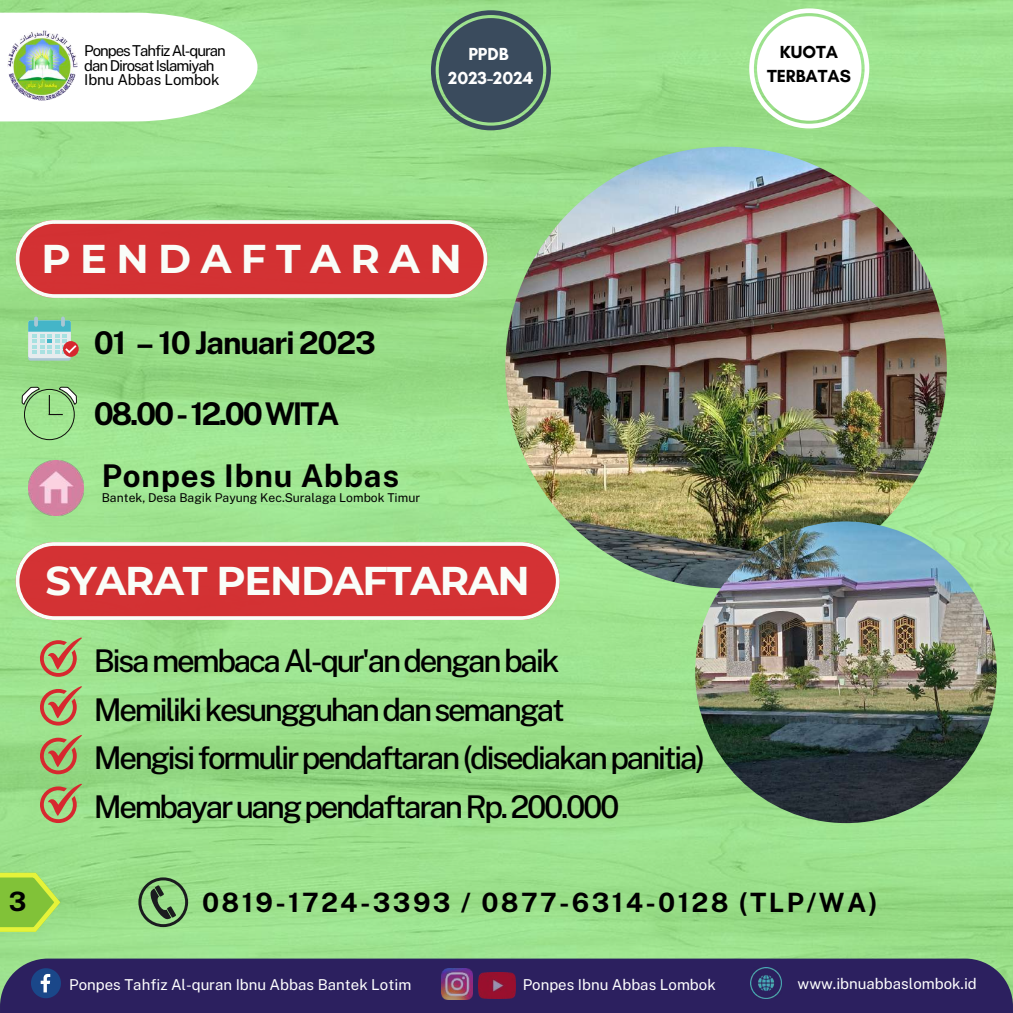
<style>
.page{position:relative;width:1013px;height:1013px;background:#fff}
.page>*{position:absolute;margin:0;border:0;box-sizing:border-box;transform-origin:0 0}
.t1{font:700 40px "Montserrat";letter-spacing:-.03em;color:#fff}
.t2{font:700 40px "Montserrat";letter-spacing:.235em;color:#fff}
.t3{font:500 31.25px/48.8px "Public Sans";letter-spacing:-.075em;color:#000}
.t4{font:700 31.25px "Public Sans";letter-spacing:-.04em;color:#000}
.t5{font:700 31.25px "Public Sans";letter-spacing:.025em;color:#000}
.t6{font:700 31.25px "Public Sans";letter-spacing:-.075em;color:#000}
.t7{font:700 26.62px "Public Sans";letter-spacing:.09em;color:#000}
.t8{font:700 17.75px/23.8px "Glacial Indifference";color:#fff;text-align:center}
.t9{font:700 17.75px/23.5px "Glacial Indifference";color:#000;text-align:center}
.t10{font:15px "Public Sans";color:#fff}
.t11{font:15px/14.5px "Public Sans";letter-spacing:-.065em;color:#000}
.t12{font:12.12px "Public Sans";color:#000}
</style>
<div class="page">
<img style="left:0;top:0;width:1012px;height:958px">
<svg style="left:16px;top:220px;width:471px;height:78px;background:#d44c4a"></svg>
<div style="left:0;top:958px;width:1012px;height:54px;background:#2c205f"></div>
<img style="left:478px;top:972px;width:37px;height:26px">
<svg style="left:31px;top:963px;width:70px;height:39px;background:#2e306d"></svg>
<img style="left:441px;top:968px;width:31px;height:31px">
<img style="left:750px;top:967px;width:31px;height:31px">
<div style="left:28px;top:323px;width:43px;height:37px;background:#b3cdd8;border-radius:2px"></div>
<div style="left:28px;top:320px;width:43px;height:38px;background:#e6ecee;border-radius:2px"></div>
<svg style="left:34px;top:316px;width:4px;height:11px"></svg>
<svg style="left:61px;top:316px;width:4px;height:11px"></svg>
<svg style="left:63px;top:341px;width:16px;height:16px"></svg>
<svg style="left:28px;top:320px;width:50px;height:35px"></svg>
<img style="left:505px;top:147px;width:441px;height:441px;border-radius:50%">
<img style="left:695px;top:521px;width:301px;height:302px;border-radius:50%">
<img style="left:28px;top:460px;width:55px;height:55px">
<div style="left:24px;top:389px;width:51px;height:51px;border:1px solid #100f0d;border-radius:50%"></div>
<svg style="left:22px;top:387px;width:18px;height:18px"></svg>
<svg style="left:49px;top:387px;width:28px;height:28px"></svg>
<svg style="left:138px;top:877px;width:50px;height:50px;background:#74a56a"></svg>
<svg style="left:16px;top:542px;width:543px;height:78px;background:#d54c4a"></svg>
<svg style="left:40px;top:637px;width:42px;height:39px;background:#b1a16d"></svg>
<svg style="left:40px;top:686px;width:42px;height:39px;background:#b1a06c"></svg>
<svg style="left:40px;top:735px;width:42px;height:39px;background:#ab9a65"></svg>
<svg style="left:40px;top:783px;width:42px;height:40px;background:#ae9f6a"></svg>
<svg style="left:0;top:872px;width:60px;height:59px;background:#97d048"></svg>
<svg style="left:0;top:13px;width:257px;height:108px"></svg>
<img style="left:7px;top:30px;width:70px;height:70px;border-radius:50%">
<svg style="left:431px;top:10px;width:120px;height:120px;background:#7fb47f"></svg>
<div style="left:439px;top:18px;width:104px;height:104px;background:#3a4b5d;border-radius:50%"></div>
<svg style="left:749px;top:8px;width:120px;height:120px"></svg>
<div style="left:757px;top:16px;width:104px;height:105px;background:#fff;border-radius:50%"></div>
<p class="t11" style="left:84px;top:43px;width:143px">Ponpes Tahfiz Al-quran dan Dirosat Islamiyah<br>Ibnu Abbas Lombok</p>
<p class="t8" style="left:448px;top:42px;width:87px">PPDB<br>2023-2024</p>
<p class="t9" style="left:767px;top:40px;width:86px">KUOTA<br>TERBATAS</p>
<p class="t2" style="left:41px;top:234px;width:422px">PENDAFTARAN</p>
<p class="t4" style="left:94px;top:324px;width:284px">01 – 10 Januari 2023</p>
<p class="t6" style="left:94px;top:395px;width:247px">08.00-12.00WITA</p>
<p class="t5" style="left:102px;top:457px;width:299px">Ponpes Ibnu Abbas</p>
<p class="t12" style="left:102px;top:490px;width:320px">Bantek, Desa Bagik Payung Kec.Suralaga Lombok Timur</p>
<p class="t1" style="left:46px;top:556px;width:486px">SYARAT PENDAFTARAN</p>
<p class="t3" style="left:94px;top:636px;width:613px">BisamembacaAl-qur'andenganbaik Memilikikesungguhandansemangat Mengisiformulirpendaftaran(disediakanpanitia)<br>MembayaruangpendaftaranRp.200.000</p>
<p class="t7" style="left:9px;top:885px;width:19px">3</p>
<p class="t7" style="left:202px;top:886px;width:677px">0819-1724-3393 / 0877-6314-0128 (TLP/WA)</p>
<p class="t10" style="left:69px;top:975px;width:344px">Ponpes Tahfiz Al-quran Ibnu Abbas Bantek Lotim</p>
<p class="t10" style="left:522px;top:975px;width:194px">Ponpes Ibnu Abbas Lombok</p>
<p class="t10" style="left:797px;top:974px;width:181px">www.ibnuabbaslombok.id</p>
</div>
